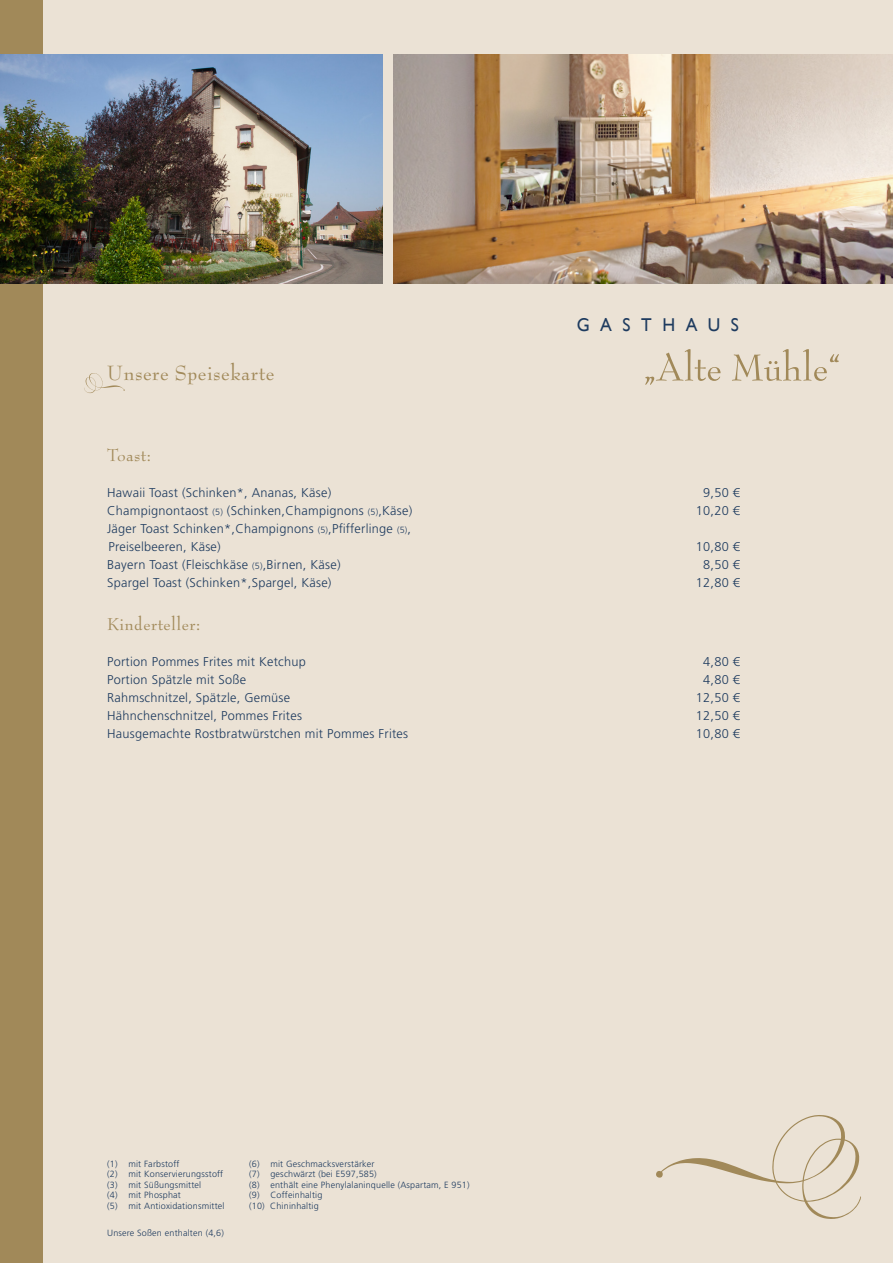
<style>
.page{position:relative;width:893px;height:1263px;background:#ebe2d5}
.page>*{position:absolute;margin:0;border:0;box-sizing:border-box;transform-origin:0 0}
.t1{font:22.5px "Bernhard Modern Std";letter-spacing:.02em;color:#a18959}
.t2{font:18.75px "Bernhard Modern Std";letter-spacing:.02em;color:#a18959}
.t3{font:18.6px "Gill Sans";letter-spacing:.6em;color:#1e3b5f;scale:.95 1}
.t4{font:300 12.75px "Frutiger LT Std";letter-spacing:.02em;color:#1e3b5f}
.t5{font:300 9px "Frutiger LT Std";letter-spacing:.02em;color:#1e3b5f}
.s1{font-size:9px}
</style>
<div class="page">
<div style="left:0;top:0;width:43px;height:1263px;background:#a18959"></div>
<svg style="left:84px;top:373px;width:41px;height:20px"></svg>
<svg style="left:645px;top:349px;width:194px;height:36px"></svg>
<img style="left:393px;top:54px;width:500px;height:230px">
<img style="left:0;top:54px;width:383px;height:230px">
<svg style="left:656px;top:1115px;width:205px;height:104px"></svg>
<p class="t1" style="left:107px;top:360px;width:169px">Unsere Speisekarte</p>
<p class="t3" style="left:577px;top:314px;width:172px">GASTHAUS</p>
<p class="t2" style="left:107px;top:445px;width:45px">Toast:</p>
<p class="t4" style="left:107px;top:485px;width:226px">Hawaii Toast (Schinken*, Ananas, Käse)</p>
<p class="t4" style="left:703px;top:485px;width:38px">9,50 €</p>
<p class="t4" style="left:107px;top:503px;width:307px">Champignontaost <span class="s1">(5)</span> (Schinken,Champignons <span class="s1">(5)</span>,Käse)</p>
<p class="t4" style="left:696px;top:503px;width:46px">10,20 €</p>
<p class="t4" style="left:107px;top:521px;width:305px">Jäger Toast Schinken*,Champignons <span class="s1">(5)</span>,Pfifferlinge <span class="s1">(5)</span>,</p>
<p class="t4" style="left:109px;top:539px;width:114px">Preiselbeeren, Käse)</p>
<p class="t4" style="left:696px;top:539px;width:46px">10,80 €</p>
<p class="t4" style="left:107px;top:557px;width:235px">Bayern Toast (Fleischkäse <span class="s1">(5)</span>,Birnen, Käse)</p>
<p class="t4" style="left:703px;top:557px;width:38px">8,50 €</p>
<p class="t4" style="left:107px;top:575px;width:226px">Spargel Toast (Schinken*,Spargel, Käse)</p>
<p class="t4" style="left:696px;top:575px;width:46px">12,80 €</p>
<p class="t2" style="left:107px;top:614px;width:95px">Kinderteller:</p>
<p class="t4" style="left:107px;top:655px;width:200px">Portion Pommes Frites mit Ketchup</p>
<p class="t4" style="left:703px;top:655px;width:38px">4,80 €</p>
<p class="t4" style="left:107px;top:673px;width:141px">Portion Spätzle mit Soße</p>
<p class="t4" style="left:703px;top:673px;width:38px">4,80 €</p>
<p class="t4" style="left:107px;top:691px;width:185px">Rahmschnitzel, Spätzle, Gemüse</p>
<p class="t4" style="left:696px;top:691px;width:46px">12,50 €</p>
<p class="t4" style="left:107px;top:709px;width:196px">Hähnchenschnitzel, Pommes Frites</p>
<p class="t4" style="left:696px;top:709px;width:46px">12,50 €</p>
<p class="t4" style="left:107px;top:727px;width:302px">Hausgemachte Rostbratwürstchen mit Pommes Frites</p>
<p class="t4" style="left:696px;top:727px;width:46px">10,80 €</p>
<p class="t5" style="left:107px;top:1158px;width:74px">(1) mit Farbstoff</p>
<p class="t5" style="left:107px;top:1169px;width:118px">(2) mit Konservierungsstoff</p>
<p class="t5" style="left:107px;top:1179px;width:96px">(3) mit Süßungsmittel</p>
<p class="t5" style="left:107px;top:1190px;width:75px">(4) mit Phosphat</p>
<p class="t5" style="left:107px;top:1200px;width:119px">(5) mit Antioxidationsmittel</p>
<p class="t5" style="left:107px;top:1227px;width:118px">Unsere Soßen enthalten (4,6)</p>
<p class="t5" style="left:249px;top:1158px;width:127px">(6) mit Geschmacksverstärker</p>
<p class="t5" style="left:249px;top:1169px;width:129px">(7) geschwärzt (bei E597,585)</p>
<p class="t5" style="left:249px;top:1179px;width:222px">(8) enthält eine Phenylalaninquelle (Aspartam, E 951)</p>
<p class="t5" style="left:249px;top:1190px;width:75px">(9) Coffeinhaltig</p>
<p class="t5" style="left:249px;top:1200px;width:71px">(10) Chininhaltig</p>
</div>
